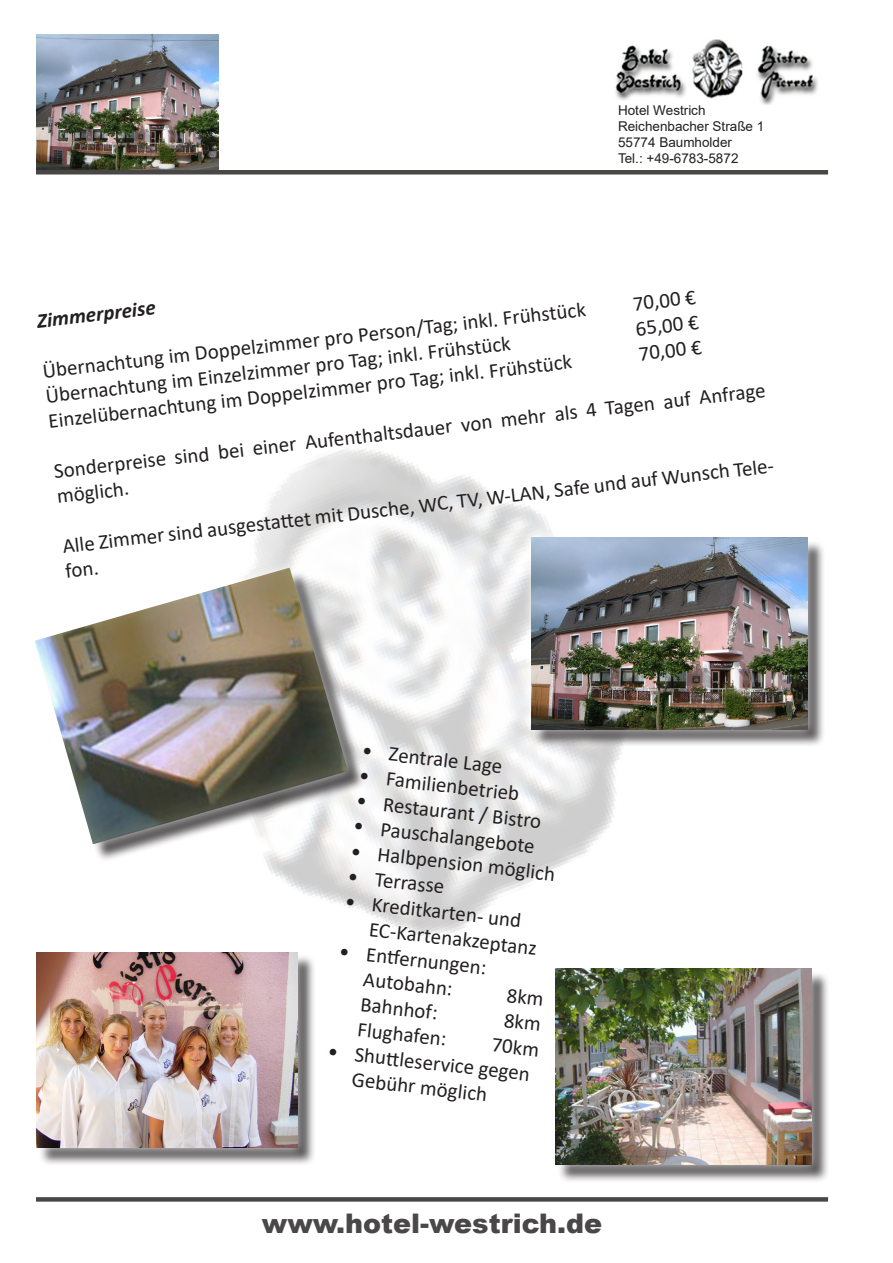
<style>
.page{position:relative;width:893px;height:1263px;background:#fff}
.page>*{position:absolute;margin:0;border:0;box-sizing:border-box;transform-origin:0 0}
.t1{font:900 27px "Arial";color:#494748}
.t2{font:21px/27.8px "Calibri";color:#231f20}
.t3{font:italic 700 21px "Calibri";color:#231f20}
.t4{font:13.5px "Arial";color:#231f20}
</style>
<div class="page">
<img style="left:615px;top:39px;width:203px;height:65px">
<img style="left:36px;top:34px;width:182px;height:136px">
<div style="left:36px;top:170px;width:792px;height:5px;background:#494646"></div>
<div style="left:36px;top:1197px;width:792px;height:5px;background:#494646"></div>
<img style="left:255px;top:448px;width:367px;height:488px">
<div style="left:533px;top:540px;width:293px;height:208px;background:#231f20;opacity:.75"></div>
<div style="left:521px;top:528px;width:296px;height:211px;background:#fff;opacity:.75"></div>
<img style="left:531px;top:538px;width:276px;height:191px">
<div style="left:38px;top:954px;width:278px;height:212px;background:#231f20;opacity:.75"></div>
<div style="left:26px;top:942px;width:280px;height:216px;background:#fff;opacity:.75"></div>
<img style="left:36px;top:952px;width:261px;height:196px">
<div style="left:38px;top:571px;width:328px;height:291px;background:#231f20;opacity:.75"></div>
<svg style="left:34px;top:555px;width:326px;height:301px"></svg>
<img style="left:35px;top:568px;width:313px;height:276px">
<div style="left:558px;top:971px;width:272px;height:212px;background:#231f20;opacity:.75"></div>
<div style="left:545px;top:959px;width:276px;height:215px;background:#fff;opacity:.75"></div>
<img style="left:555px;top:968px;width:256px;height:197px">
<p class="t4" style="left:618px;top:101px;width:89px">Hotel Westrich</p>
<p class="t4" style="left:618px;top:117px;width:148px">Reichenbacher Straße 1</p>
<p class="t4" style="left:618px;top:133px;width:116px">55774 Baumholder</p>
<p class="t4" style="left:618px;top:149px;width:122px">Tel.: +49-6783-5872</p>
<p class="t2" style="left:631px;top:289px;width:65px;rotate:-6deg">70,00 €</p>
<p class="t2" style="left:41px;top:354px;width:548px;rotate:-6deg">Übernachtung im Doppelzimmer pro Person/Tag; inkl. Frühstück</p>
<p class="t3" style="left:35px;top:305px;width:121px;rotate:-6deg">Zimmerpreise</p>
<p class="t2" style="left:634px;top:314px;width:65px;rotate:-6deg">65,00 €</p>
<p class="t2" style="left:44px;top:380px;width:470px;rotate:-6deg">Übernachtung im Einzelzimmer pro Tag; inkl. Frühstück</p>
<p class="t2" style="left:637px;top:339px;width:65px;rotate:-6deg">70,00 €</p>
<p class="t2" style="left:52px;top:454px;width:717px;rotate:-6deg">Sonderpreise sind bei einer Aufenthaltsdauer von mehr als 4 Tagen auf Anfrage möglich.</p>
<p class="t2" style="left:47px;top:404px;width:528px;rotate:-6deg">Einzelübernachtung im Doppelzimmer pro Tag; inkl. Frühstück</p>
<p class="t2" style="left:61px;top:529px;width:732px;rotate:-6deg">Alle Zimmer sind ausgestatt et mit Dusche, WC, TV, W-LAN, Safe und auf Wunsch Tele&shy;fon.</p>
<p class="t2" style="left:364px;top:737px;width:142px;rotate:6deg">• Zentrale Lage</p>
<p class="t2" style="left:361px;top:762px;width:162px;rotate:6deg">• Familienbetrieb</p>
<p class="t2" style="left:358px;top:787px;width:188px;rotate:6deg">• Restaurant / Bistro</p>
<p class="t2" style="left:355px;top:812px;width:184px;rotate:6deg">• Pauschalangebote</p>
<p class="t2" style="left:352px;top:837px;width:207px;rotate:6deg">• Halbpension möglich</p>
<p class="t2" style="left:349px;top:862px;width:98px;rotate:6deg">• Terrasse</p>
<p class="t2" style="left:373px;top:891px;width:170px;line-height:25.3px;text-indent:-27px;rotate:6deg">• Kreditkarten- und<br>EC-Kartenakzeptanz</p>
<p class="t2" style="left:341px;top:938px;width:150px;line-height:25.2px;text-align:center;rotate:6deg">• Entf ernungen:<br>Autobahn:</p>
<p class="t2" style="left:362px;top:990px;width:79px;rotate:6deg">Bahnhof:</p>
<p class="t2" style="left:359px;top:1015px;width:91px;rotate:6deg">Flughafen:</p>
<p class="t2" style="left:493px;top:1030px;width:49px;rotate:6deg">70km</p>
<p class="t2" style="left:356px;top:1042px;width:178px;line-height:25px;rotate:6deg">Shutt leservice gegen<br>Gebühr möglich</p>
<p class="t1" style="left:262px;top:1204px;width:342px">www.hotel-westrich.de</p>
</div>
